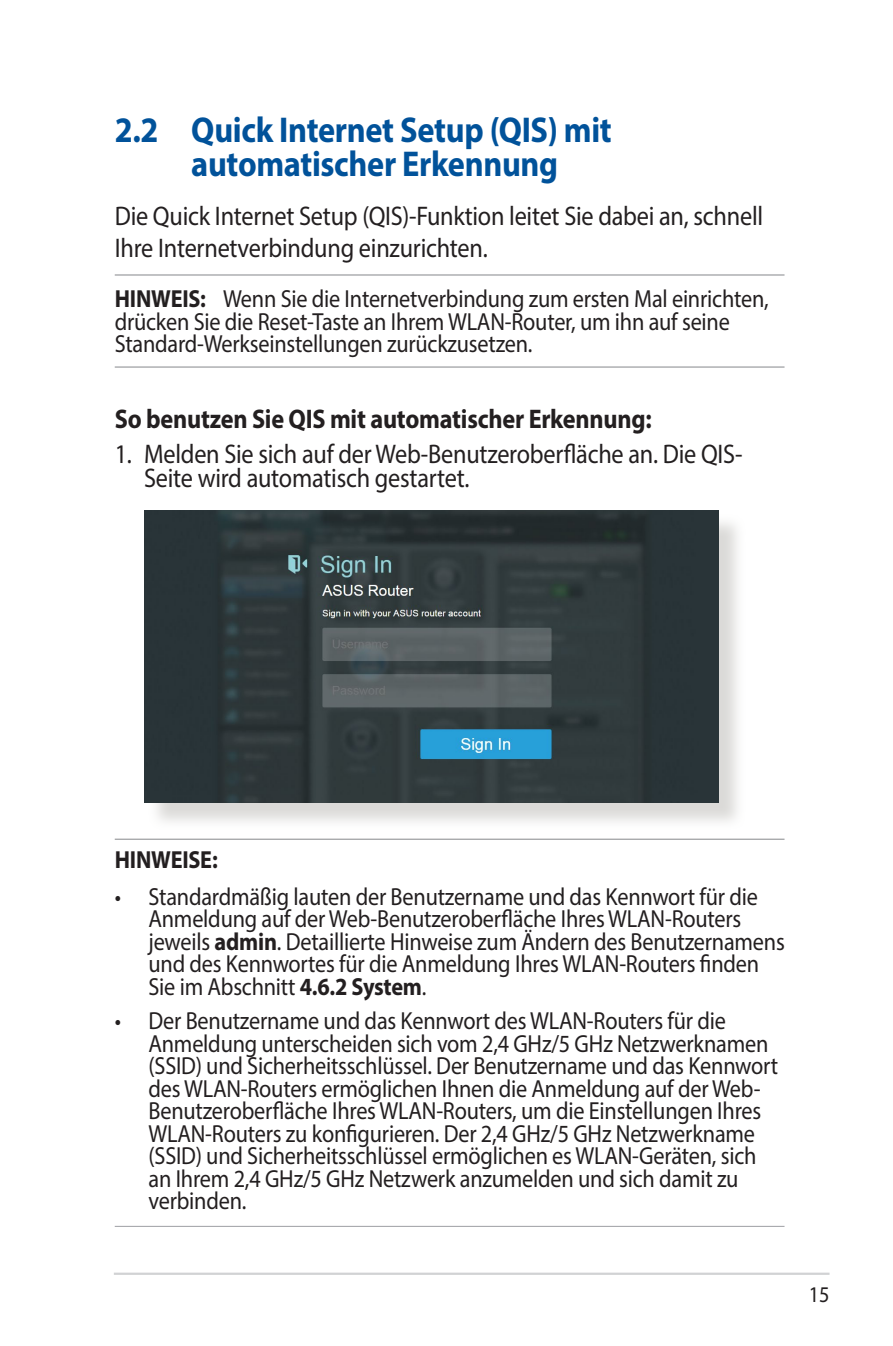
<style>
.page{position:relative;width:893px;height:1346px;background:#fff}
.page>*{position:absolute;margin:0;border:0;box-sizing:border-box;transform-origin:0 0}
.t1{font:700 36px/33.8px "Myriad Pro";letter-spacing:-.01em;color:#01529a;scale:.9 1}
.t2{font:27px/32.4px "Myriad Pro";letter-spacing:-.01em;color:#231f20;scale:.9 1}
.t3{font:700 27px "Myriad Pro";letter-spacing:-.01em;color:#231f20;scale:.9 1}
.t4{font:24.75px/22.5px "Myriad Pro";letter-spacing:-.01em;color:#231f20;scale:.9 1}
.t5{font:700 24.75px "Myriad Pro";letter-spacing:-.01em;color:#231f20;scale:.9 1}
.t6{font:22.5px "Myriad Pro";color:#231f20;scale:.9 1}
.s1{font-weight:700}
</style>
<div class="page">
<hr style="left:114px;top:1272px;width:715px;height:3px;background:#d1d2d4">
<hr style="left:115px;top:274px;width:669px;height:1px;background:#939598">
<hr style="left:115px;top:366px;width:669px;height:2px;background:#939598">
<hr style="left:115px;top:838px;width:669px;height:2px;background:#939598">
<hr style="left:115px;top:1226px;width:669px;height:1px;background:#a8a9ad">
<div style="left:147px;top:514px;width:599px;height:316px;background:#cfcecb;opacity:.75"></div>
<img style="left:144px;top:510px;width:574px;height:292px">
<h1 class="t1" style="left:191px;top:112px;width:469px;text-indent:-76px">2.2 Quick Internet Setup (QIS) mit automatischer Erkennung</h1>
<p class="t2" style="left:115px;top:199px;width:722px">Die Quick Internet Setup (QIS)-Funktion leitet Sie dabei an, schnell<br>Ihre Internetverbindung einzurichten.</p>
<p class="t4" style="left:115px;top:287px;width:728px"><span class="s1">HINWEIS:</span> Wenn Sie die Internetverbindung zum ersten Mal einrichten, drücken Sie die Reset-Taste an Ihrem WLAN-Router, um ihn auf seine<br>Standard-Werkseinstellungen zurückzusetzen.</p>
<p class="t3" style="left:115px;top:401px;width:598px">So benutzen Sie QIS mit automatischer Erkennung:</p>
<p class="t2" style="left:144px;top:441px;width:666px;line-height:24.8px;text-indent:-29px">1. Melden Sie sich auf der Web-Benutzeroberfläche an. Die QIS-<br>Seite wird automatisch gestartet.</p>
<p class="t5" style="left:115px;top:843px;width:116px">HINWEISE:</p>
<p class="t4" style="left:148px;top:884px;width:708px;text-indent:-34px">• Standardmäßig lauten der Benutzername und das Kennwort für die Anmeldung auf der Web-Benutzeroberfläche Ihres WLAN-Routers jeweils <span class="s1">admin</span>. Detaillierte Hinweise zum Ändern des Benutzernamens und des Kennwortes für die Anmeldung Ihres WLAN-Routers finden Sie im Abschnitt <span class="s1">4.6.2 System</span>.</p>
<p class="t4" style="left:148px;top:1009px;width:701px;text-indent:-34px">• Der Benutzername und das Kennwort des WLAN-Routers für die Anmeldung unterscheiden sich vom 2,4 GHz/5 GHz Netzwerknamen (SSID) und Sicherheitsschlüssel. Der Benutzername und das Kennwort des WLAN-Routers ermöglichen Ihnen die Anmeldung auf der Web-Benutzeroberfläche Ihres WLAN-Routers, um die Einstellungen Ihres WLAN-Routers zu konfigurieren. Der 2,4 GHz/5 GHz Netzwerkname (SSID) und Sicherheitsschlüssel ermöglichen es WLAN-Geräten, sich an Ihrem 2,4 GHz/5 GHz Netzwerk anzumelden und sich damit zu verbinden.</p>
<p class="t6" style="left:809px;top:1281px;width:24px">15</p>
</div>
